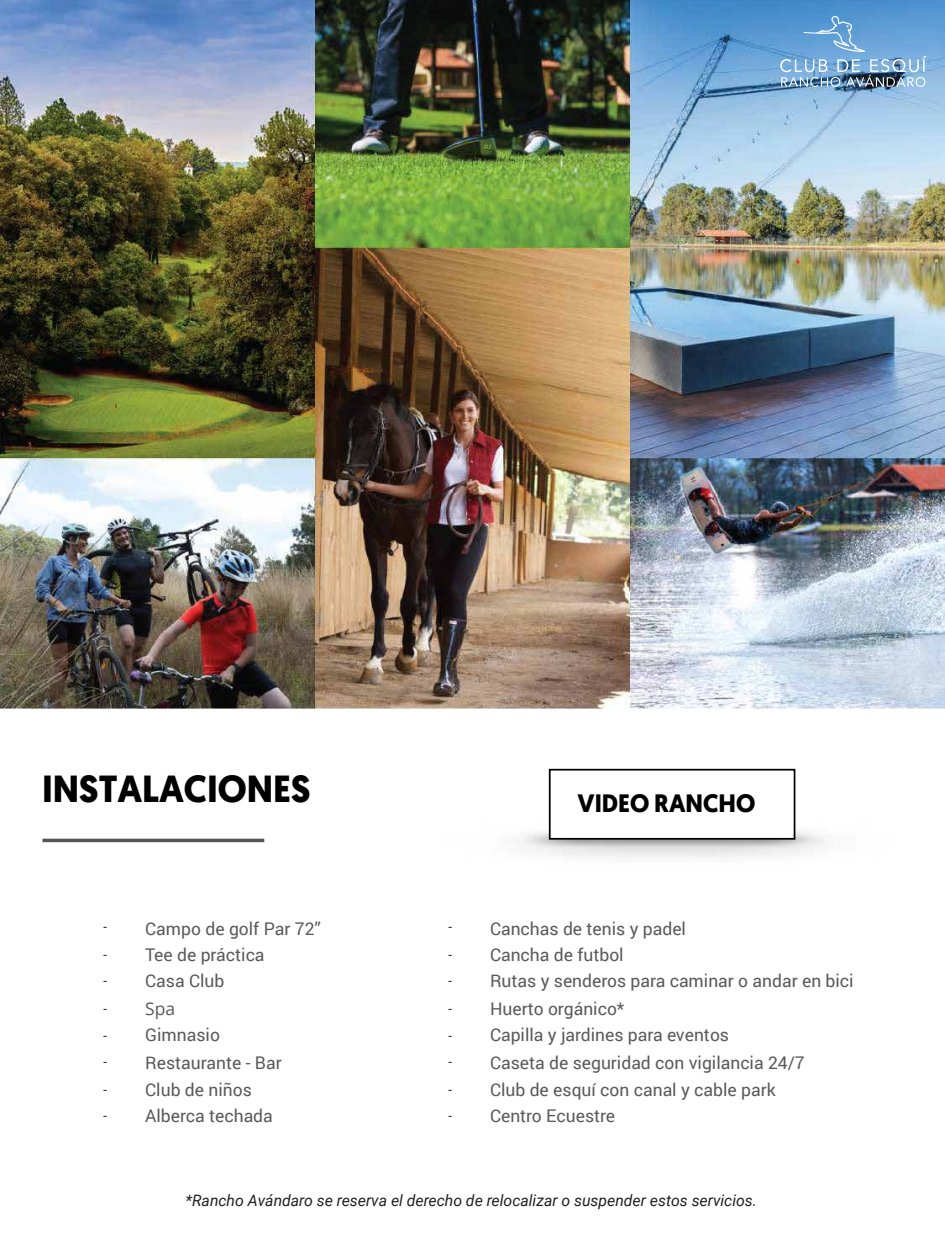
<style>
.page{position:relative;width:945px;height:1260px;background:#fff}
.page>*{position:absolute;margin:0;border:0;box-sizing:border-box;transform-origin:0 0}
.t1{font:700 36.75px "Geomanist";color:#010101}
.t2{font:700 24.5px "Geomanist";color:#010101}
.t3{font:17.5px "Roboto";color:#5a5a5a}
.t4{font:17.5px "Open Sans";color:#5a5a5a}
.t5{font:italic 15.75px "Roboto";color:#212121}
.s1{font-family:"Open Sans";font-size:13.12px;color:#212121}
.s2{font-size:13.12px;color:#212121}
</style>
<div class="page">
<img style="left:339px;top:708px;width:606px;height:149px">
<img style="left:0;top:0;width:945px;height:708px">
<hr style="left:42px;top:839px;width:222px;height:3px;background:#545454">
<div style="left:549px;top:769px;width:246px;height:71px;background:#fff;border:2px solid #010101"></div>
<svg style="left:780px;top:15px;width:146px;height:72px;background:#71a2cf"></svg>
<h1 class="t1" style="left:42px;top:774px;width:270px">INSTALACIONES</h1>
<p class="t3" style="left:103px;top:916px;width:219px"><sup>-</sup> Campo de golf Par 72”</p>
<p class="t3" style="left:103px;top:942px;width:163px"><span class="s1">-</span> Tee de práctica</p>
<p class="t3" style="left:103px;top:969px;width:123px"><span class="s1">-</span> Casa Club</p>
<p class="t4" style="left:103px;top:996px;width:74px"><span class="s2">-</span> Spa</p>
<p class="t3" style="left:103px;top:1023px;width:118px"><span class="s1">-</span> Gimnasio</p>
<p class="t3" style="left:103px;top:1051px;width:180px"><sup>-</sup> Restaurante - Bar</p>
<p class="t3" style="left:103px;top:1077px;width:150px"><span class="s1">-</span> Club de niños</p>
<p class="t3" style="left:103px;top:1103px;width:171px"><span class="s1">-</span> Alberca techada</p>
<h2 class="t2" style="left:578px;top:794px;width:179px">VIDEO RANCHO</h2>
<p class="t3" style="left:448px;top:916px;width:240px"><sup>-</sup> Canchas de tenis y padel</p>
<p class="t3" style="left:448px;top:942px;width:177px"><span class="s1">-</span> Cancha de futbol</p>
<p class="t3" style="left:448px;top:969px;width:407px"><span class="s1">-</span> Rutas y senderos para caminar o andar en bici</p>
<p class="t3" style="left:448px;top:997px;width:178px"><span class="s1">-</span> Huerto orgánico*</p>
<p class="t3" style="left:448px;top:1023px;width:283px"><span class="s1">-</span> Capilla y jardines para eventos</p>
<p class="t3" style="left:448px;top:1051px;width:358px"><sup>-</sup> Caseta de seguridad con vigilancia 24/7</p>
<p class="t3" style="left:448px;top:1077px;width:329px"><span class="s1">-</span> Club de esquí con canal y cable park</p>
<p class="t3" style="left:448px;top:1103px;width:169px"><span class="s1">-</span> Centro Ecuestre</p>
<p class="t5" style="left:186px;top:1191px;width:573px">*Rancho Avándaro se reserva el derecho de relocalizar o suspender estos servicios.</p>
</div>
